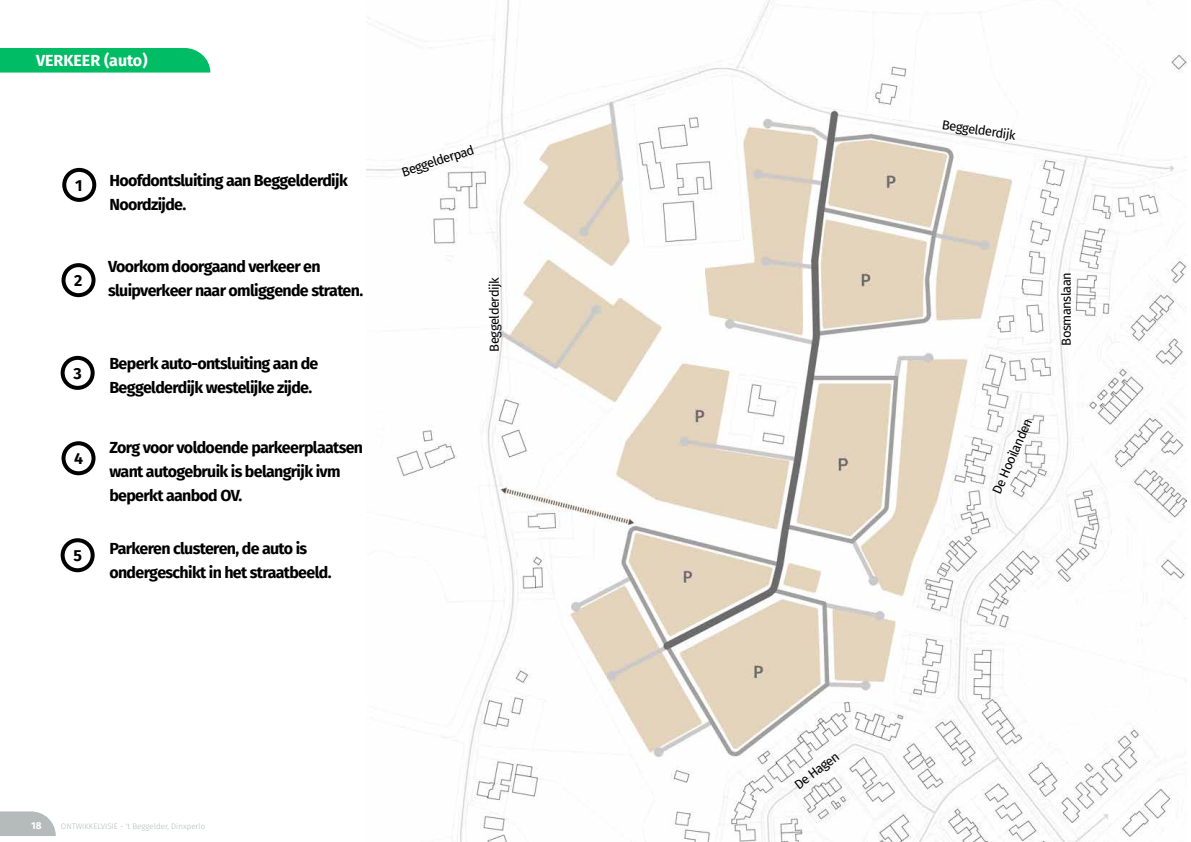
<style>
.page{position:relative;width:1191px;height:842px;background:#fff}
.page>*{position:absolute;margin:0;border:0;box-sizing:border-box;transform-origin:0 0}
.t1{font:700 16px/24px "Fira Sans";letter-spacing:-.04em;color:#000}
.t2{font:700 16px "Fira Sans";color:#fff}
.t3{font:13px "Fira Sans";letter-spacing:-.04em;color:#000}
.t4{font:700 10px "Fira Sans";color:#fff}
.t5{font:300 8px "Fira Sans";color:#b5baba}
</style>
<div class="page">
<svg style="left:0;top:811px;width:56px;height:25px"></svg>
<div style="left:0;top:48px;width:210px;height:25px;background:#00bd65"></div>
<img style="left:366px;top:0;width:820px;height:842px">
<div style="left:62px;top:168px;width:34px;height:34px;border:4px solid #000;border-radius:50%"></div>
<div style="left:61px;top:263px;width:34px;height:34px;border:4px solid #000;border-radius:50%"></div>
<div style="left:61px;top:356px;width:34px;height:34px;border:4px solid #000;border-radius:50%"></div>
<div style="left:61px;top:441px;width:34px;height:34px;border:4px solid #000;border-radius:50%"></div>
<div style="left:61px;top:538px;width:34px;height:34px;border:4px solid #000;border-radius:50%"></div>
<p class="t2" style="left:36px;top:46px;width:113px">VERKEER (auto)</p>
<p class="t1" style="left:75px;top:172px;width:9px">1</p>
<p class="t1" style="left:74px;top:267px;width:10px">2</p>
<p class="t1" style="left:73px;top:360px;width:10px">3</p>
<p class="t1" style="left:74px;top:445px;width:11px">4</p>
<p class="t1" style="left:73px;top:542px;width:10px">5</p>
<p class="t1" style="left:109px;top:167px;width:240px">Hoofdontsluiting aan Beggelderdijk<br>Noordzijde.</p>
<p class="t1" style="left:108px;top:254px;width:257px">Voorkom doorgaand verkeer en sluipverkeer naar omliggende straten.</p>
<p class="t1" style="left:109px;top:350px;width:210px">Beperk auto-ontsluiting aan de<br>Beggelderdijk westelijke zijde.</p>
<p class="t1" style="left:109px;top:435px;width:255px">Zorg voor voldoende parkeerplaatsen want autogebruik is belangrijk ivm beperkt aanbod OV.</p>
<p class="t1" style="left:109px;top:536px;width:224px">Parkeren clusteren, de auto is ondergeschikt in het straatbeeld.</p>
<p class="t3" style="left:399px;top:163px;width:77px;rotate:-18deg">Beggelderpad</p>
<p class="t3" style="left:484px;top:352px;width:76px;rotate:-90deg">Beggelderdijk</p>
<p class="t4" style="left:31px;top:817px;width:12px">18</p>
<p class="t5" style="left:61px;top:821px;width:146px">ONTWIKKELVISIE - 't Beggelder, Dinxperlo</p>
<p class="t3" style="left:943px;top:115px;width:76px;rotate:8deg">Beggelderdijk</p>
<p class="t3" style="left:1056px;top:346px;width:75px;rotate:-90deg">Bosmanslaan</p>
<p class="t3" style="left:987px;top:489px;width:82px;rotate:-67deg">De Hooilanden</p>
<p class="t3" style="left:790px;top:778px;width:54px;rotate:-37deg">De Hagen</p>
</div>
